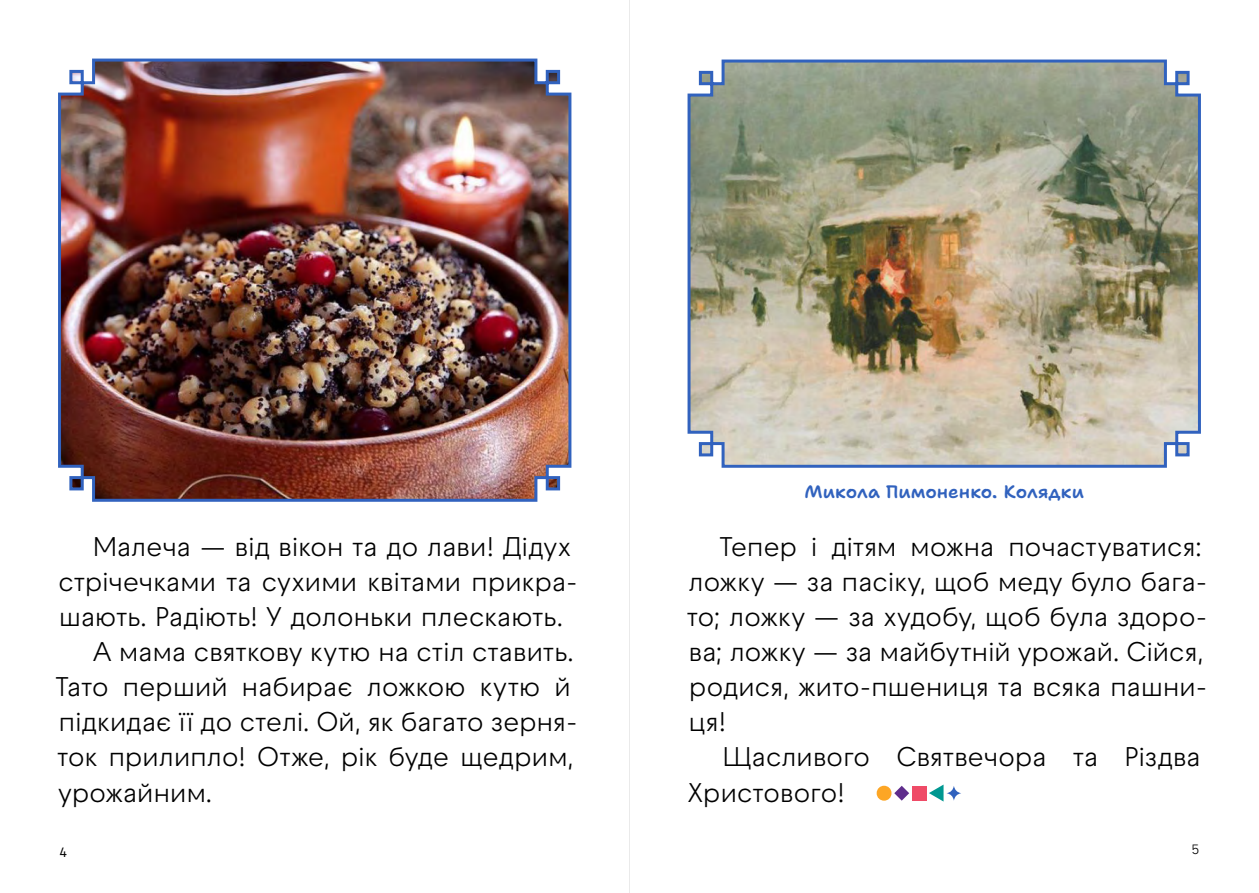
<style>
.page{position:relative;width:1259px;height:893px;background:#fff}
.page>*{position:absolute;margin:0;border:0;box-sizing:border-box;transform-origin:0 0}
.t1{font:27px/35.1px "Raptor V3 Premium";letter-spacing:-.015em;color:#000}
.t2{font:600 18px "Shantell Sans";color:#3162be}
.t3{font:13.5px "Raptor V3 Premium";color:#000}
.t4{font:500 13.5px "Raptor V3 Premium";color:#000}
</style>
<div class="page">
<img style="left:58px;top:58px;width:514px;height:444px">
<img style="left:687px;top:59px;width:514px;height:409px">
<svg style="left:946px;top:786px;width:15px;height:15px"></svg>
<svg style="left:929px;top:785px;width:14px;height:16px"></svg>
<div style="left:912px;top:786px;width:14px;height:14px;background:#ef4b67"></div>
<svg style="left:894px;top:786px;width:15px;height:15px"></svg>
<div style="left:876px;top:786px;width:15px;height:15px;background:#fda625;border-radius:50%"></div>
<hr style="left:629px;top:0;width:1px;height:893px;background:#000">
<p class="t1" style="left:93px;top:529px;width:480px">Малеча — від вікон та до лави! Дідух</p>
<p class="t1" style="left:58px;top:564px;width:521px">стрічечками та сухими квітами прикра-</p>
<p class="t1" style="left:59px;top:599px;width:506px">шають. Радіють! У долоньки плескають.</p>
<p class="t1" style="left:93px;top:634px;width:483px">А мама святкову кутю на стіл ставить.</p>
<p class="t1" style="left:55px;top:669px;width:517px">Тато перший набирає ложкою кутю й</p>
<p class="t1" style="left:59px;top:704px;width:520px">підкидає її до стелі. Ой, як багато зерня-</p>
<p class="t1" style="left:57px;top:739px;width:518px">ток прилипло! Отже, рік буде щедрим,</p>
<p class="t1" style="left:58px;top:774px;width:156px">урожайним.</p>
<p class="t4" style="left:60px;top:843px;width:9px">4</p>
<p class="t2" style="left:804px;top:481px;width:281px">Микола Пимоненко. Колядки</p>
<p class="t1" style="left:687px;top:529px;width:522px;text-indent:32px">Тепер і дітям можна почастуватися: ложку — за пасіку, щоб меду було бага&shy;то; ложку — за худобу, щоб була здоро&shy;ва; ложку — за майбутній урожай. Сійся, родися, жито-пшениця та всяка пашни&shy;ця!</p>
<p class="t1" style="left:688px;top:739px;width:514px;text-indent:35px">Щасливого Святвечора та Різдва<br>Христового!</p>
<p class="t3" style="left:1191px;top:839px;width:9px">5</p>
</div>
